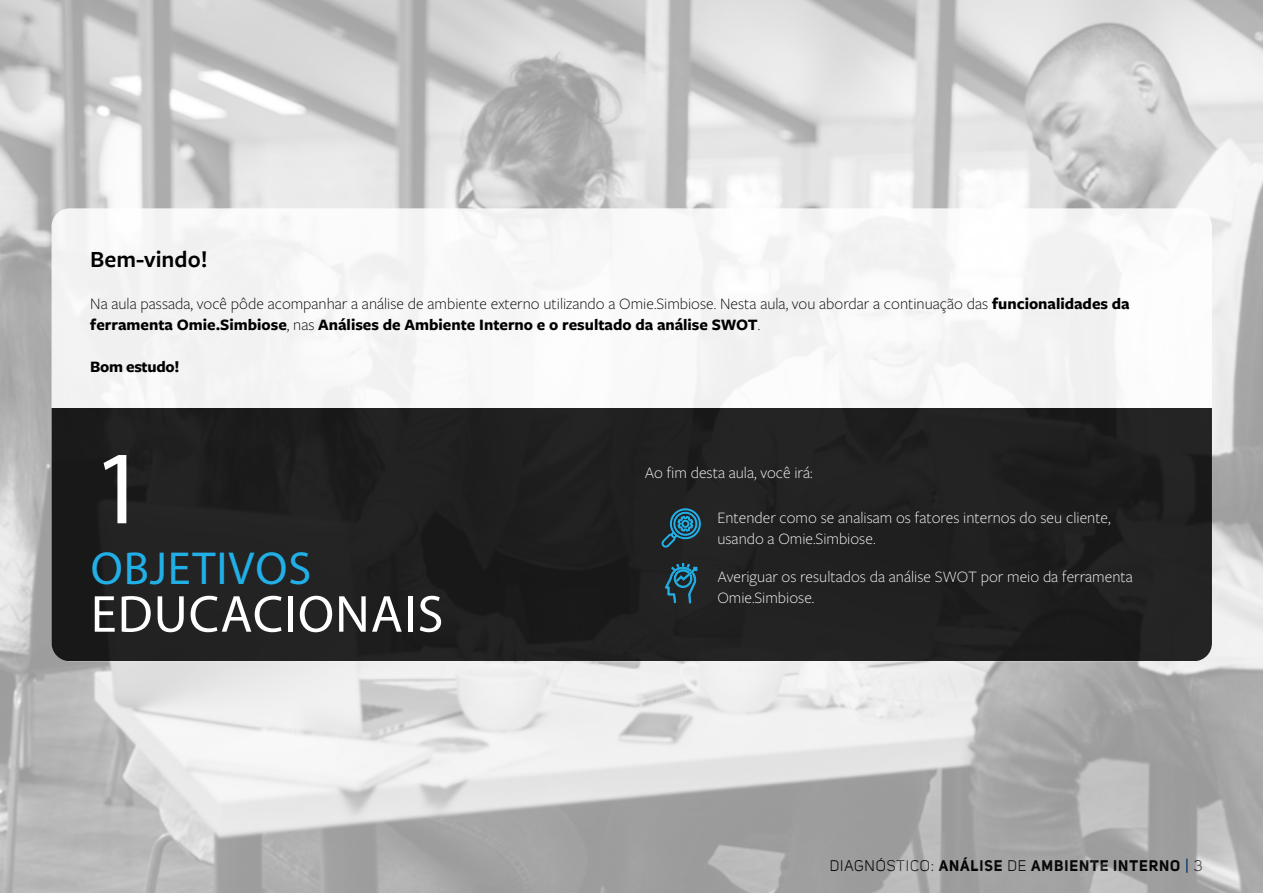
<style>
.page{position:relative;width:1263px;height:893px;background:#fff}
.page>*{position:absolute;margin:0;border:0;box-sizing:border-box;transform-origin:0 0}
.t1{font:105px "Myriad Pro";color:#fff}
.t2{font:52.5px "Myriad Pro";letter-spacing:.02em;color:#fff}
.t3{font:46.5px "Myriad Pro";letter-spacing:.02em;color:#21afe6}
.t4{font:600 24px "Freight Sans Pro";color:#000}
.t5{font:300 16.5px/21px "Freight Sans Pro";color:#000}
.t6{font:300 16.5px/21px "Freight Sans Pro";color:#fff}
.t7{font:700 16.5px "Freight Sans Pro";letter-spacing:-.02em;color:#000}
.t8{font:700 15px "Uni Sans";letter-spacing:.06em;color:#000}
.s1{font-weight:700}
.s2{font-weight:400}
</style>
<div class="page">
<img style="left:0;top:0;width:1263px;height:893px">
<div style="left:52px;top:208px;width:1160px;height:453px;background:#f7f7f7;border-radius:18px"></div>
<div style="left:52px;top:409px;width:1160px;height:252px;background:#212121"></div>
<svg style="left:661px;top:508px;width:40px;height:40px"></svg>
<svg style="left:665px;top:563px;width:33px;height:41px"></svg>
<h3 class="t4" style="left:90px;top:242px;width:119px">Bem-vindo!</h3>
<p class="t5" style="left:90px;top:292px;width:1041px">Na aula passada, você pôde acompanhar a análise de ambiente externo utilizando a Omie.Simbiose. Nesta aula, vou abordar a continuação das <span class="s1">funcionalidades da ferramenta Omie.Simbiose</span>, nas <span class="s1">Análises de Ambiente Interno e o resultado da análise SWOT</span>.</p>
<p class="t7" style="left:90px;top:355px;width:91px">Bom estudo!</p>
<h1 class="t1" style="left:93px;top:423px;width:55px">1</h1>
<h3 class="t3" style="left:91px;top:539px;width:222px">OBJETIVOS</h3>
<h2 class="t2" style="left:91px;top:582px;width:354px">EDUCACIONAIS</h2>
<p class="t6" style="left:645px;top:462px;width:169px">Ao fim desta aula, você irá:</p>
<p class="t6" style="left:717px;top:506px;width:395px">Entender como se analisam os fatores internos do seu cliente, usando a Omie.Simbiose.</p>
<p class="t6" style="left:717px;top:565px;width:417px">Averiguar os resultados da análise SWOT por meio da ferramenta<br>Omie.Simbiose.</p>
<p class="t8" style="left:830px;top:857px;width:374px"><span class="s2">DIAGNÓSTICO:</span> ANÁLISE <span class="s2">DE</span> AMBIENTE INTERNO <span class="s2">3</span></p>
</div>
